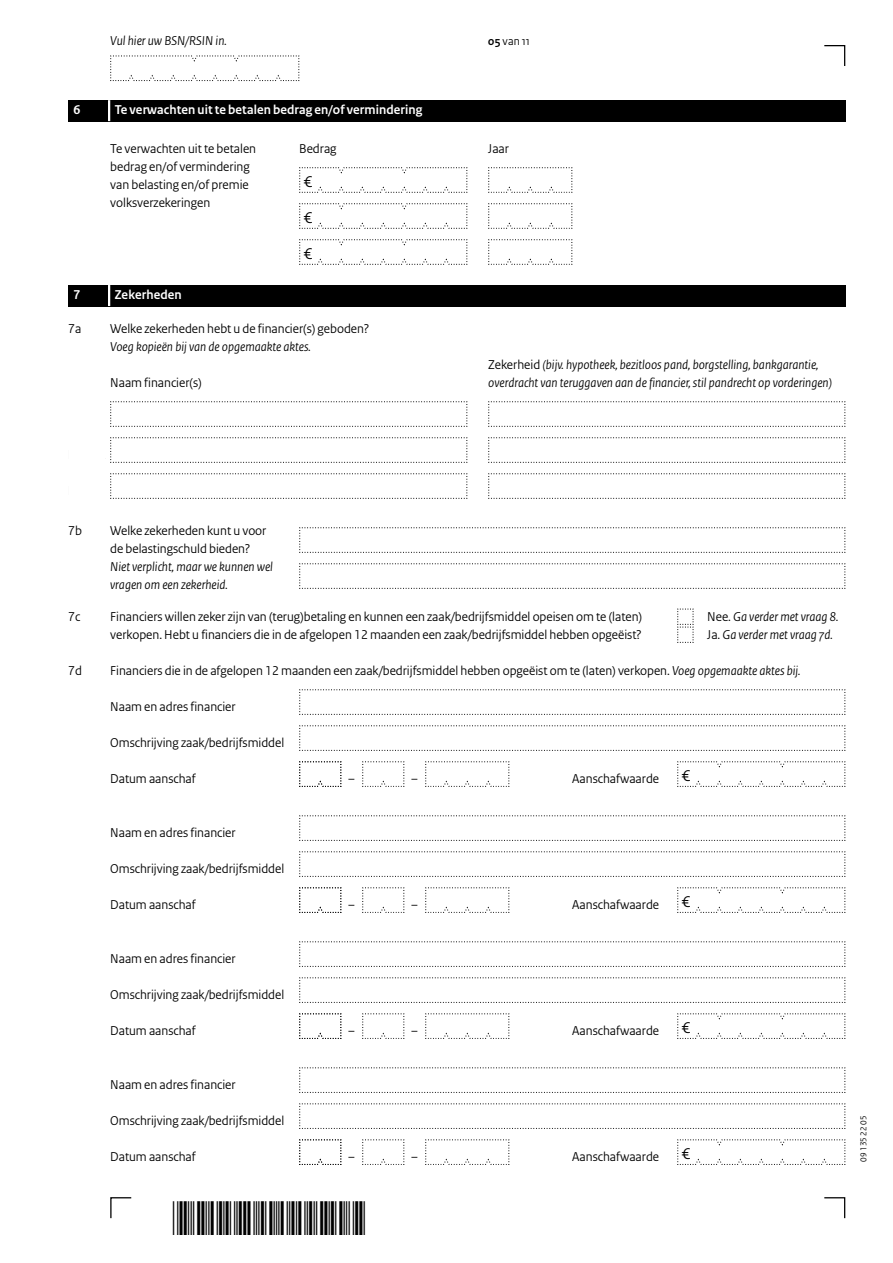
<style>
.page{position:relative;width:893px;height:1263px;background:#fff}
.page>*{position:absolute;margin:0;border:0;box-sizing:border-box;transform-origin:0 0}
.Veld{font:16.5px "Rijksoverheid Sans Heading";color:#000}
.Vraag_Nummer{font:13.5px/18px "Rijksoverheid Sans Heading";color:#000}
.Vraag_geen_inspring{font:13.5px "Rijksoverheid Sans Heading";color:#000}
.Vraag_geen_inspring-2{font:italic 13.5px/18px "Rijksoverheid Sans Heading";color:#000}
.Vraag_Nummer_12{font:italic 13.5px/18px "Rijksoverheid Sans Heading";color:#000}
.Vraag{font:13.5px/18px "Rijksoverheid Sans Heading";color:#000}
.KOP_D_Nummer{font:700 13.5px "Rijksoverheid Sans Heading";letter-spacing:.01em;color:#fff}
.KOP_B_Nummer{font:700 13.5px "Rijksoverheid Sans Heading";letter-spacing:.01em;color:#fff}
.Vraag_Nummer_12-2{font:13.5px "Rijksoverheid Sans Heading";color:#000}
.t1{font:12px "Rijksoverheid Sans Heading";color:#000}
.t2{font:9px "Rijksoverheid Sans Heading";color:#000}
.s1{font-weight:700}
.s2{font-style:italic}
.s3{font-style:normal}
</style>
<div class="page">
<svg style="left:824px;top:1197px;width:22px;height:22px"></svg>
<svg style="left:110px;top:1197px;width:22px;height:22px"></svg>
<svg style="left:824px;top:45px;width:22px;height:21px"></svg>
<svg style="left:110px;top:55px;width:190px;height:26px"></svg>
<svg style="left:299px;top:167px;width:169px;height:26px"></svg>
<svg style="left:677px;top:761px;width:169px;height:26px"></svg>
<svg style="left:677px;top:887px;width:169px;height:26px"></svg>
<svg style="left:677px;top:1013px;width:169px;height:26px"></svg>
<svg style="left:677px;top:1139px;width:169px;height:26px"></svg>
<svg style="left:488px;top:167px;width:85px;height:26px"></svg>
<svg style="left:488px;top:203px;width:85px;height:26px"></svg>
<svg style="left:488px;top:239px;width:85px;height:26px"></svg>
<svg style="left:110px;top:401px;width:358px;height:26px"></svg>
<svg style="left:110px;top:437px;width:358px;height:26px"></svg>
<svg style="left:110px;top:473px;width:358px;height:26px"></svg>
<svg style="left:488px;top:401px;width:358px;height:26px"></svg>
<svg style="left:488px;top:437px;width:358px;height:26px"></svg>
<svg style="left:488px;top:473px;width:358px;height:26px"></svg>
<svg style="left:299px;top:527px;width:547px;height:26px"></svg>
<svg style="left:299px;top:689px;width:547px;height:26px"></svg>
<svg style="left:299px;top:815px;width:547px;height:26px"></svg>
<svg style="left:299px;top:941px;width:547px;height:26px"></svg>
<svg style="left:299px;top:1067px;width:547px;height:26px"></svg>
<svg style="left:299px;top:563px;width:547px;height:26px"></svg>
<svg style="left:299px;top:725px;width:547px;height:26px"></svg>
<svg style="left:299px;top:851px;width:547px;height:26px"></svg>
<svg style="left:299px;top:977px;width:547px;height:26px"></svg>
<svg style="left:299px;top:1103px;width:547px;height:26px"></svg>
<svg style="left:677px;top:608px;width:17px;height:35px"></svg>
<svg style="left:362px;top:761px;width:43px;height:26px"></svg>
<svg style="left:362px;top:887px;width:43px;height:26px"></svg>
<svg style="left:362px;top:1013px;width:43px;height:26px"></svg>
<svg style="left:362px;top:1139px;width:43px;height:26px"></svg>
<svg style="left:425px;top:761px;width:85px;height:26px"></svg>
<svg style="left:425px;top:887px;width:85px;height:26px"></svg>
<svg style="left:425px;top:1013px;width:85px;height:26px"></svg>
<svg style="left:425px;top:1139px;width:85px;height:26px"></svg>
<svg style="left:299px;top:761px;width:43px;height:26px"></svg>
<svg style="left:299px;top:887px;width:43px;height:26px"></svg>
<svg style="left:299px;top:1013px;width:43px;height:26px"></svg>
<svg style="left:299px;top:1139px;width:43px;height:26px"></svg>
<svg style="left:299px;top:203px;width:169px;height:26px"></svg>
<svg style="left:299px;top:239px;width:169px;height:26px"></svg>
<div style="left:68px;top:100px;width:777px;height:21px;background:#000"></div>
<hr style="left:108px;top:100px;width:2px;height:21px;background:#fff">
<div style="left:68px;top:285px;width:777px;height:21px;background:#000"></div>
<hr style="left:108px;top:285px;width:2px;height:21px;background:#fff">
<p class="Vraag_geen_inspring-2" style="left:110px;top:32px;width:118px">Vul hier uw BSN/RSIN in.</p>
<h2 class="KOP_D_Nummer" style="left:74px;top:102px;width:8px">6</h2>
<h2 class="KOP_D_Nummer" style="left:115px;top:102px;width:309px">Te verwachten uit te betalen bedrag en/of vermindering</h2>
<p class="t1" style="left:488px;top:34px;width:43px"><span class="s1">05</span> van 11</p>
<p class="Vraag" style="left:110px;top:140px;width:147px">Te verwachten uit te betalen bedrag en/of vermindering van belasting en/of premie volksverzekeringen</p>
<h2 class="KOP_B_Nummer" style="left:74px;top:287px;width:8px">7</h2>
<h2 class="KOP_B_Nummer" style="left:115px;top:287px;width:69px">Zekerheden</h2>
<p class="Vraag_Nummer" style="left:299px;top:140px;width:39px">Bedrag</p>
<p class="Vraag_geen_inspring" style="left:488px;top:141px;width:22px">Jaar</p>
<p class="Veld" style="left:304px;top:172px;width:10px">€</p>
<p class="Veld" style="left:304px;top:208px;width:10px">€</p>
<p class="Veld" style="left:304px;top:244px;width:10px">€</p>
<p class="Vraag_Nummer" style="left:68px;top:320px;width:15px">7a</p>
<p class="Vraag_Nummer" style="left:110px;top:320px;width:260px">Welke zekerheden hebt u de financier(s) geboden?<br><span class="s2">Voeg kopieën bij van de opgemaakte aktes.</span></p>
<p class="Vraag_geen_inspring" style="left:110px;top:375px;width:93px">Naam financier(s)</p>
<p class="Vraag_geen_inspring-2" style="left:488px;top:356px;width:345px"><span class="s3">Zekerheid</span> (bijv. hypotheek, bezitloos pand, borgstelling, bankgarantie, overdracht van teruggaven aan de financier, stil pandrecht op vorderingen)</p>
<p class="Vraag_Nummer_12-2" style="left:68px;top:523px;width:15px">7b</p>
<p class="Vraag_Nummer_12" style="left:110px;top:522px;width:164px"><span class="s3">Welke zekerheden kunt u voor de belastingschuld bieden?<br></span>Niet verplicht, maar we kunnen wel vragen om een zekerheid.</p>
<p class="Vraag_Nummer" style="left:68px;top:608px;width:14px">7c</p>
<p class="Vraag_Nummer" style="left:110px;top:608px;width:533px">Financiers willen zeker zijn van (terug)betaling en kunnen een zaak/bedrijfsmiddel opeisen om te (laten) verkopen. Hebt u financiers die in de afgelopen 12 maanden een zaak/bedrijfsmiddel hebben opgeëist?</p>
<p class="Vraag_Nummer" style="left:68px;top:662px;width:15px">7d</p>
<p class="Vraag_Nummer" style="left:110px;top:662px;width:692px">Financiers die in de afgelopen 12 maanden een zaak/bedrijfsmiddel hebben opgeëist om te (laten) verkopen. <span class="s2">Voeg opgemaakte aktes bij.</span></p>
<p class="Vraag_geen_inspring" style="left:110px;top:699px;width:127px">Naam en adres financier</p>
<p class="Vraag_geen_inspring-2" style="left:707px;top:608px;width:133px"><span class="s3">Nee.</span> Ga verder met vraag 8.</p>
<p class="Vraag_geen_inspring-2" style="left:707px;top:626px;width:127px"><span class="s3">Ja.</span> Ga verder met vraag 7d.</p>
<p class="Vraag_geen_inspring" style="left:110px;top:735px;width:176px">Omschrijving zaak/bedrijfsmiddel</p>
<p class="Vraag_geen_inspring" style="left:110px;top:771px;width:87px">Datum aanschaf</p>
<p class="Vraag_geen_inspring" style="left:110px;top:825px;width:127px">Naam en adres financier</p>
<p class="Vraag_geen_inspring" style="left:110px;top:861px;width:176px">Omschrijving zaak/bedrijfsmiddel</p>
<p class="Vraag_geen_inspring" style="left:110px;top:897px;width:87px">Datum aanschaf</p>
<p class="Vraag_geen_inspring" style="left:110px;top:951px;width:127px">Naam en adres financier</p>
<p class="Vraag_geen_inspring" style="left:110px;top:987px;width:176px">Omschrijving zaak/bedrijfsmiddel</p>
<p class="Vraag_geen_inspring" style="left:110px;top:1023px;width:87px">Datum aanschaf</p>
<p class="Vraag_geen_inspring" style="left:110px;top:1077px;width:127px">Naam en adres financier</p>
<p class="Vraag_geen_inspring" style="left:110px;top:1113px;width:176px">Omschrijving zaak/bedrijfsmiddel</p>
<p class="Vraag_geen_inspring" style="left:110px;top:1149px;width:87px">Datum aanschaf</p>
<p class="Vraag_geen_inspring" style="left:572px;top:771px;width:88px">Aanschafwaarde</p>
<p class="Veld" style="left:682px;top:766px;width:10px">€</p>
<p class="Vraag_geen_inspring" style="left:572px;top:897px;width:88px">Aanschafwaarde</p>
<p class="Veld" style="left:682px;top:892px;width:10px">€</p>
<p class="Vraag_geen_inspring" style="left:572px;top:1023px;width:88px">Aanschafwaarde</p>
<p class="Veld" style="left:682px;top:1018px;width:10px">€</p>
<p class="Vraag_geen_inspring" style="left:572px;top:1149px;width:88px">Aanschafwaarde</p>
<p class="Veld" style="left:682px;top:1144px;width:10px">€</p>
<p class="t2" style="left:858px;top:1161px;width:47px;rotate:-90deg">09 135 22 05</p>
</div>
